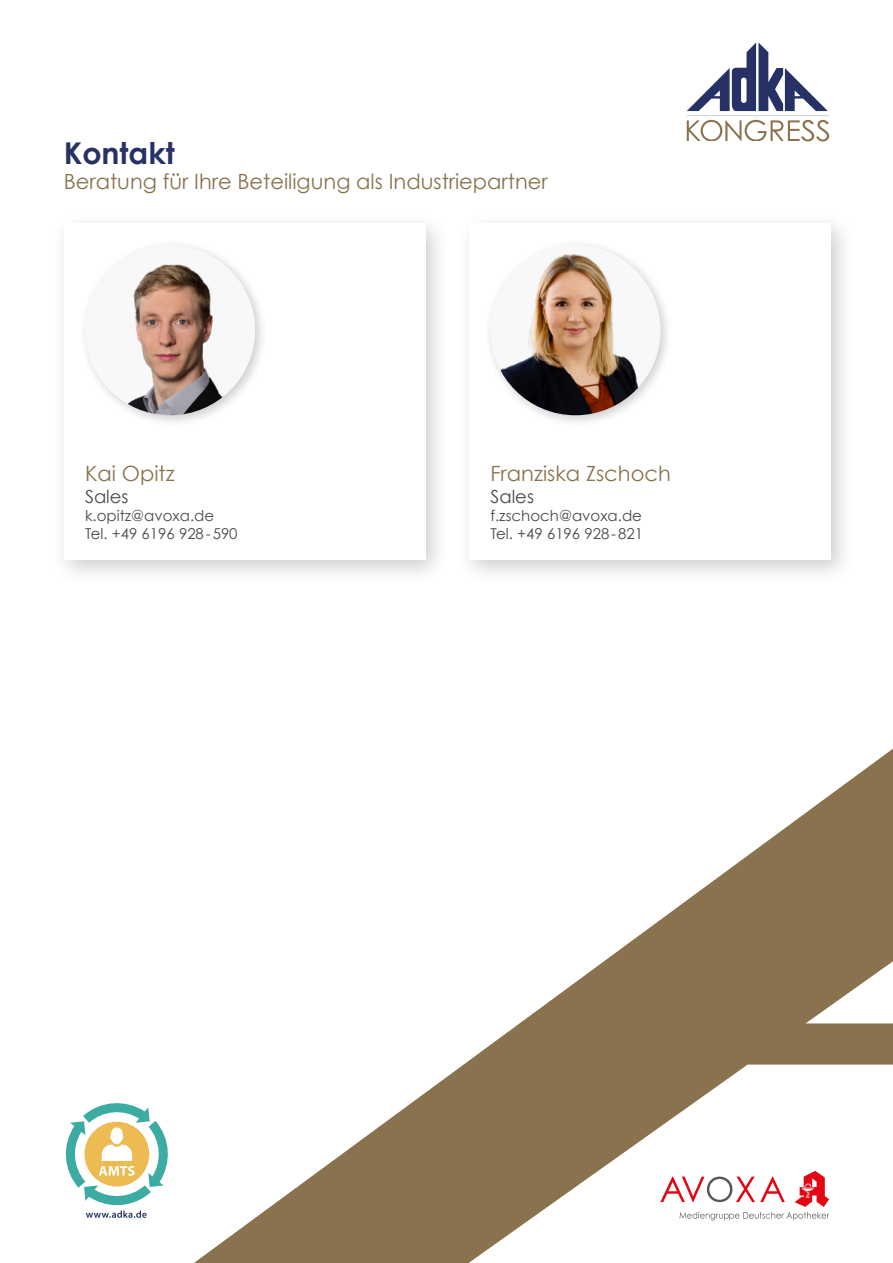
<style>
.page{position:relative;width:893px;height:1263px;background:#fff}
.page>*{position:absolute;margin:0;border:0;box-sizing:border-box;transform-origin:0 0}
.t1{font:700 30px "Century Gothic";color:#263165}
.t2{font:21px "Century Gothic";color:#89724d}
.t3{font:18px "Century Gothic";color:#4a4a49}
.t4{font:15px/18px "Century Gothic";color:#4a4a49}
</style>
<div class="page">
<svg style="left:687px;top:43px;width:141px;height:68px"></svg>
<svg style="left:687px;top:120px;width:142px;height:21px"></svg>
<hr style="left:687px;top:115px;width:142px;height:1px;background:#d7d2ca">
<div style="left:51px;top:211px;width:399px;height:374px;background:#000;opacity:.2"></div>
<div style="left:64px;top:224px;width:361px;height:336px;background:#fff"></div>
<div style="left:456px;top:211px;width:400px;height:374px;background:#000;opacity:.2"></div>
<div style="left:469px;top:224px;width:362px;height:336px;background:#fff"></div>
<div style="left:78px;top:238px;width:190px;height:190px;background:#000;opacity:.2"></div>
<div style="left:85px;top:245px;width:170px;height:170px;background:#f8f8f8;border-radius:50%"></div>
<img style="left:85px;top:262px;width:145px;height:153px">
<div style="left:484px;top:238px;width:189px;height:190px;background:#000;opacity:.2"></div>
<img style="left:490px;top:245px;width:170px;height:170px;border-radius:85px">
<svg style="left:65px;top:1103px;width:103px;height:115px"></svg>
<svg style="left:194px;top:749px;width:699px;height:514px"></svg>
<h1 class="t1" style="left:64px;top:134px;width:112px">Kontakt</h1>
<h2 class="t2" style="left:64px;top:169px;width:486px">Beratung für Ihre Beteiligung als Industriepartner</h2>
<h2 class="t2" style="left:85px;top:461px;width:91px">Kai Opitz</h2>
<p class="t3" style="left:85px;top:485px;width:45px">Sales</p>
<p class="t4" style="left:85px;top:506px;width:154px">k.opitz@avoxa.de<br>Tel. +49 6196 928-590</p>
<h2 class="t2" style="left:490px;top:461px;width:182px">Franziska Zschoch</h2>
<p class="t3" style="left:490px;top:485px;width:45px">Sales</p>
<p class="t4" style="left:490px;top:506px;width:154px">f.zschoch@avoxa.de<br>Tel. +49 6196 928-821</p>
</div>
